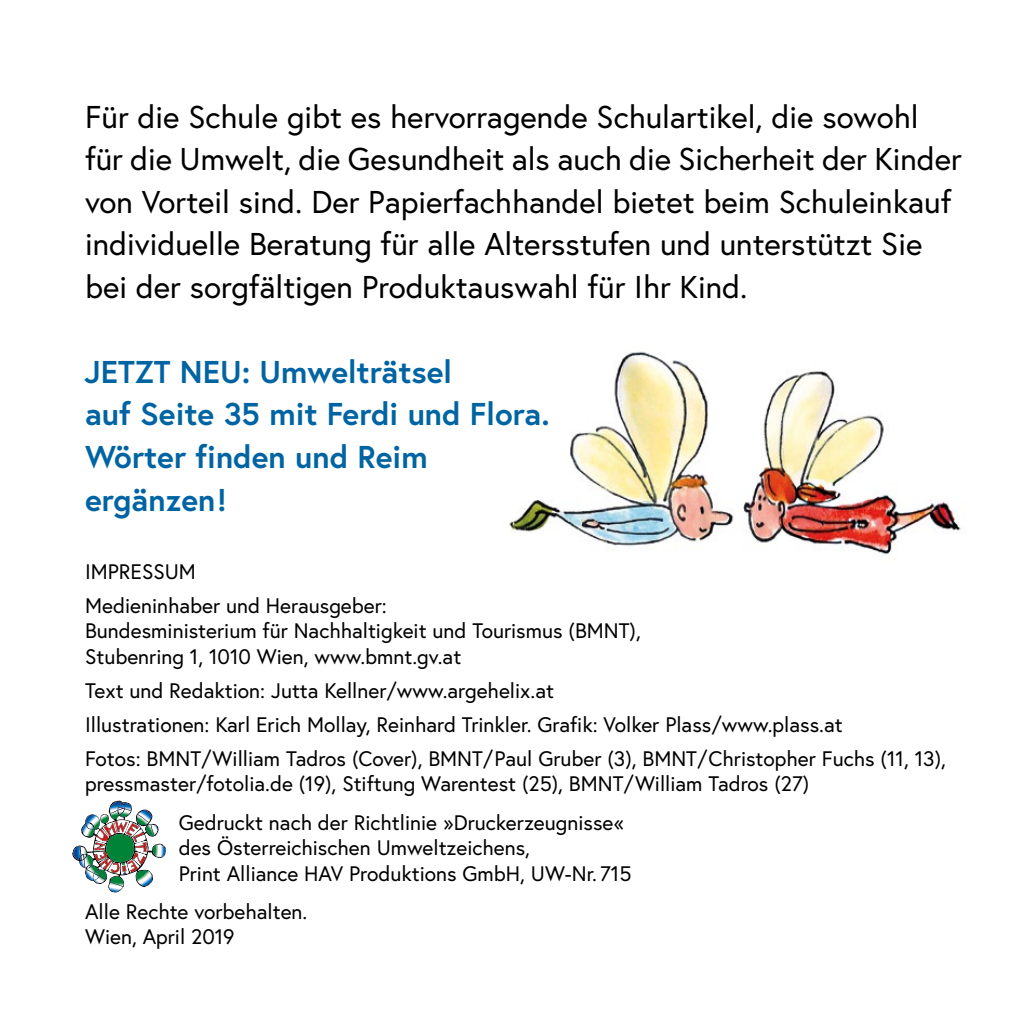
<style>
.page{position:relative;width:1021px;height:1021px;background:#fff}
.page>*{position:absolute;margin:0;border:0;box-sizing:border-box;transform-origin:0 0}
.fett_grün{font:31.5px/42.6px "Europa Austria";color:#000}
.fett_grün-2{font:700 31.5px "Europa Austria";color:#0064a3}
.t1{font:21px/25.5px "Europa Austria";color:#000}
</style>
<div class="page">
<img style="left:509px;top:351px;width:452px;height:204px">
<svg style="left:72px;top:800px;width:94px;height:92px"></svg>
<img style="left:111px;top:806px;width:20px;height:7px">
<p class="fett_grün" style="left:85px;top:95px;width:835px">Für die Schule gibt es hervorragende Schulartikel, die sowohl</p>
<p class="fett_grün" style="left:85px;top:137px;width:878px">für die Umwelt, die Gesundheit als auch die Sicherheit der Kinder</p>
<p class="fett_grün" style="left:85px;top:180px;width:867px">von Vorteil sind. Der Papierfachhandel bietet beim Schuleinkauf individuelle Beratung für alle Altersstufen und unterstützt Sie bei der sorgfältigen Produktauswahl für Ihr Kind.</p>
<p class="fett_grün-2" style="left:85px;top:350px;width:369px">JETZT NEU: Umwelträtsel</p>
<p class="fett_grün-2" style="left:85px;top:393px;width:466px">auf Seite 35 mit Ferdi und Flora.</p>
<p class="fett_grün-2" style="left:85px;top:435px;width:344px">Wörter finden und Reim</p>
<p class="fett_grün-2" style="left:85px;top:478px;width:143px">ergänzen!</p>
<p class="t1" style="left:85px;top:558px;width:112px">IMPRESSUM</p>
<p class="t1" style="left:85px;top:592px;width:303px">Medieninhaber und Herausgeber:</p>
<p class="t1" style="left:85px;top:617px;width:557px">Bundesministerium für Nachhaltigkeit und Tourismus (BMNT),<br>Stubenring 1, 1010 Wien, www.bmnt.gv.at</p>
<p class="t1" style="left:85px;top:677px;width:470px">Text und Redaktion: Jutta Kellner/www.argehelix.at</p>
<p class="t1" style="left:85px;top:711px;width:759px">Illustrationen: Karl Erich Mollay, Reinhard Trinkler. Grafik: Volker Plass/www.plass.at</p>
<p class="t1" style="left:85px;top:745px;width:862px">Fotos: BMNT/William Tadros (Cover), BMNT/Paul Gruber (3), BMNT/Christopher Fuchs (11, 13), pressmaster/fotolia.de (19), Stiftung Warentest (25), BMNT/William Tadros (27)</p>
<p class="t1" style="left:179px;top:809px;width:454px">Gedruckt nach der Richtlinie »Druckerzeugnisse« des Österreichischen Umweltzeichens,<br>Print Alliance HAV Produktions GmbH, UW-Nr. 715</p>
<p class="t1" style="left:85px;top:898px;width:224px">Alle Rechte vorbehalten.<br>Wien, April 2019</p>
</div>
